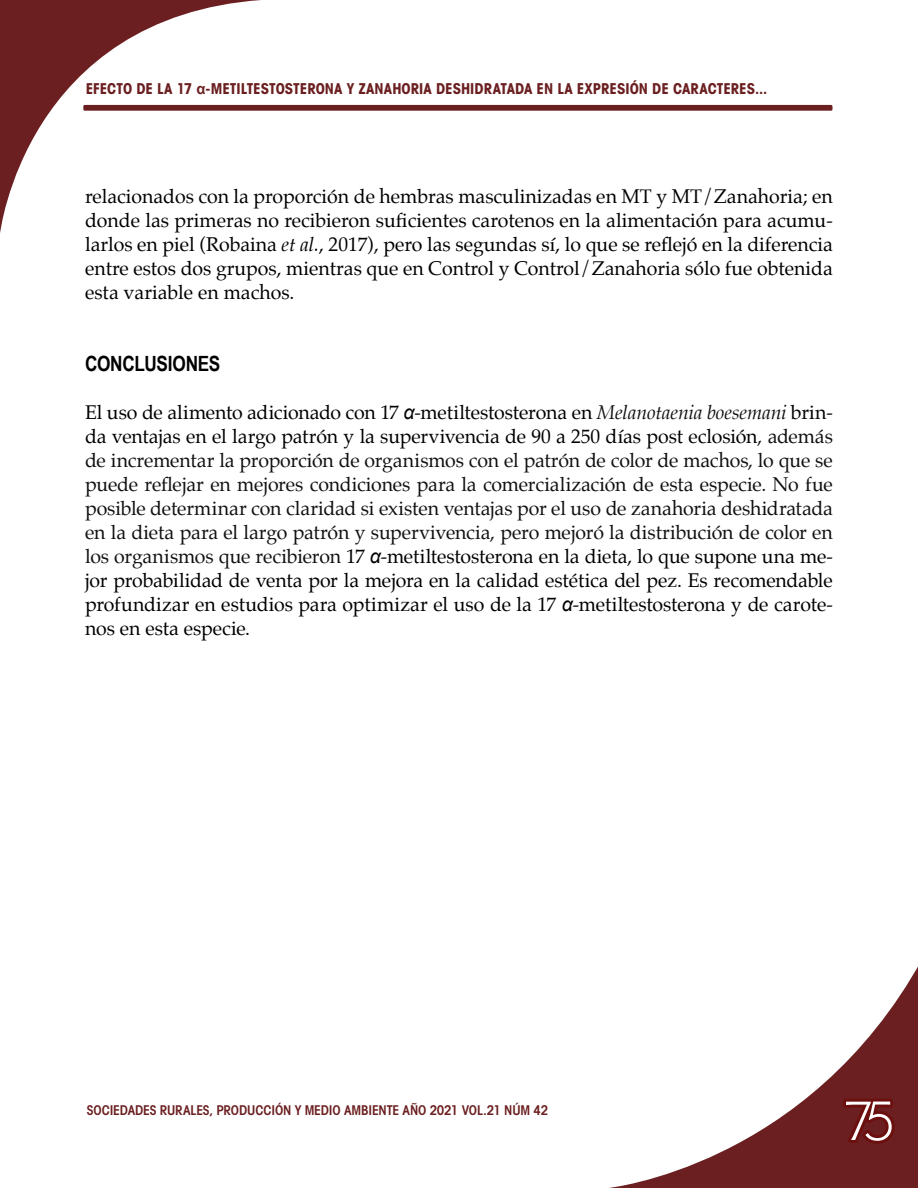
<style>
.page{position:relative;width:918px;height:1188px;background:#fff}
.page>*{position:absolute;margin:0;border:0;box-sizing:border-box;transform-origin:0 0}
.t1{font:60px "Martin Got URWT Ligh";color:#fff}
.t2{font:700 21px "Arial Narrow";letter-spacing:-.015em;color:#000}
.t3{font:19.5px/24px "Palatino";color:#000;text-align:justify}
.t4{font:700 condensed 15px "Avant Garde";color:#6b1f20}
.t5{font:13.5px "Avant Garde Cond Demi SC850";letter-spacing:-.015em;color:#6b1f20}
.s1{font-family:"Arial";font-stretch:normal}
.s2{font-style:italic}
.s3{font-family:"Arial";font-style:italic}
.s4{font-style:italic;color:#111}
.s5{color:#111}
</style>
<div class="page">
<div style="left:83px;top:105px;width:749px;height:6px;background:#6b1f20;border-radius:2px"></div>
<svg style="left:0;top:0;width:262px;height:233px"></svg>
<svg style="left:609px;top:966px;width:309px;height:222px"></svg>
<svg style="left:840px;top:1096px;width:59px;height:51px;background:#6b1718"></svg>
<p class="t4" style="left:86px;top:79px;width:548px">EFECTO DE LA 17 <span class="s1">α</span>-METILTESTOSTERONA Y ZANAHORIA DESHIDRATADA EN LA EXPRESIÓN</p>
<p class="t4" style="left:652px;top:79px;width:116px">DE CARACTERES...</p>
<p class="t3" style="left:85px;top:184px;width:749px">relacionados con la proporción de hembras masculinizadas en MT y MT/Zanahoria; en donde las primeras no recibieron suficientes carotenos en la alimentación para acumu&shy;larlos en piel (Robaina <span class="s2">et al.</span>, 2017), pero las segundas sí, lo que se reflejó en la diferencia entre estos dos grupos, mientras que en Control y Control/Zanahoria sólo fue obtenida esta variable en machos.</p>
<p class="t2" style="left:85px;top:347px;width:137px">CONCLUSIONES</p>
<p class="t3" style="left:85px;top:400px;width:749px">El uso de alimento adicionado con 17 <span class="s3">α</span>-metiltestosterona en <span class="s4">Melanotaenia boesemani</span> brin&shy;da ventajas en el largo patrón y la supervivencia de 90 a 250 días post eclosión<span class="s5">, además de incrementar la proporción de organismos con el patrón de color de machos, lo que se puede reflejar en mejores condiciones para la comercialización de esta especie. No fue posible determinar con claridad si existen ventajas por el uso de zanahoria deshidratada en la dieta para el largo patrón y supervivencia, pero mejoró la distribución de color en los organismos que recibieron</span> 17 <span class="s3">α</span>-metiltestosterona en la dieta, lo que supone una me&shy;jor probabilidad de venta por la mejora en la calidad estética del pez. Es recomendable profundizar en estudios para optimizar el uso de la 17 <span class="s3">α</span>-metiltestosterona y de carote&shy;nos en esta especie.</p>
<p class="t5" style="left:87px;top:1101px;width:463px">SOCIEDADES RURALES, PRODUCCIÓN Y MEDIO AMBIENTE AÑO 2021 VOL.21 NÚM 42</p>
<h1 class="t1" style="left:843px;top:1085px;width:53px">75</h1>
</div>
